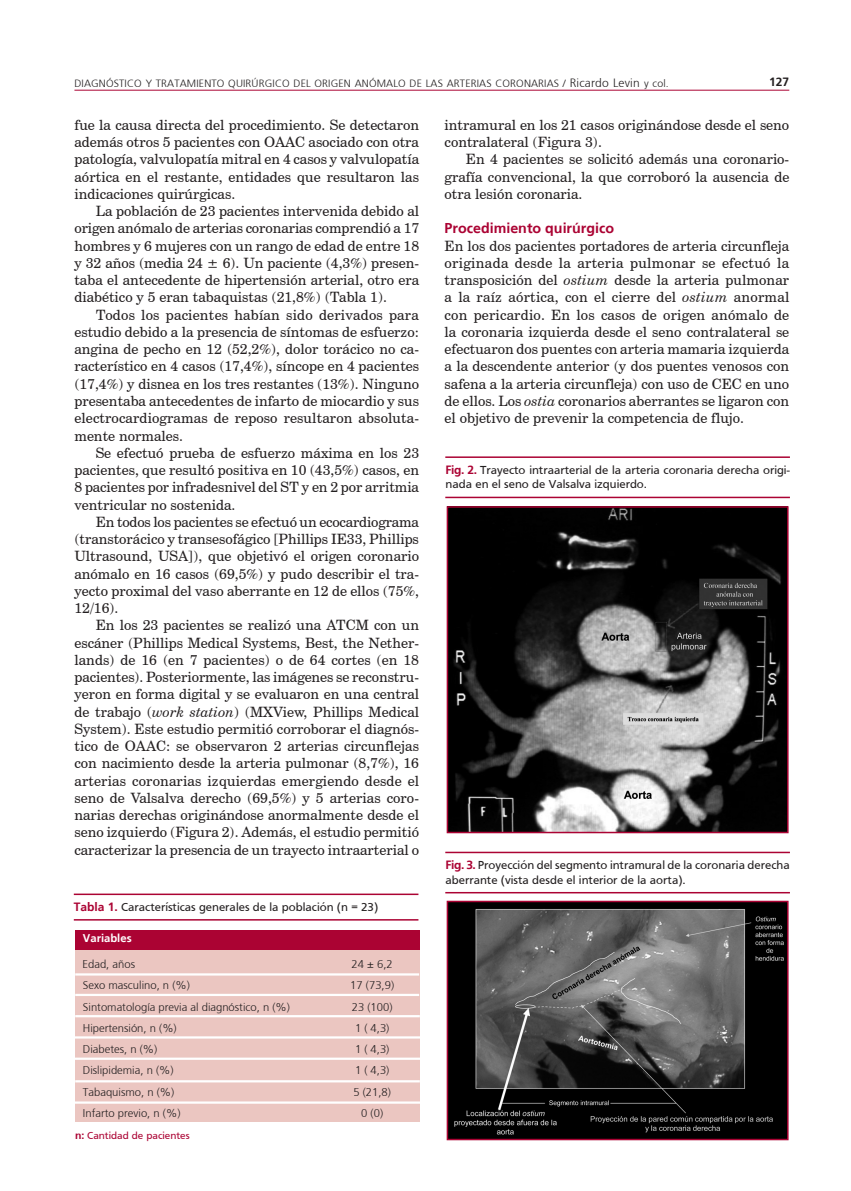
<style>
.page{position:relative;width:851px;height:1191px;background:#fff}
.page>*{position:absolute;margin:0;border:0;box-sizing:border-box;transform-origin:0 0}
.texto{font:14.25px/17.2px "Century Schoolbook BT";color:#231f20;text-align:justify}
.texto1{font:14.25px/17.2px "Century Schoolbook BT";color:#231f20;text-align:justify}
.subtit1n{font:700 14.25px "Frutiger";color:#ab0333}
.tabla_tit{font:12px/14.4px "Frutiger";color:#231f20}
.t1{font:700 12px "Frutiger";color:#231f20}
.tabla{font:300 11.25px "Frutiger";color:#231f20}
.tabla_cab_negro{font:300 11.25px "Frutiger";color:#231f20}
.tabla_cab_negro-2{font:700 11.25px "Frutiger";color:#fff}
.t2{font:300 10.5px "Frutiger";letter-spacing:.015em;color:#231f20}
.tabla_pie{font:10.5px "Frutiger";color:#ab0333}
.s1{font-size:12px}
.s2{font-style:italic}
.s3{font-weight:700;color:#ab0333}
.s4{font-weight:700}
</style>
<div class="page">
<hr style="left:74px;top:90px;width:715px;height:1px;background:#ab0333">
<div style="left:75px;top:949px;width:344px;height:173px;background:#ebc6c1"></div>
<div style="left:75px;top:929px;width:344px;height:20px;background:#ab0333"></div>
<hr style="left:75px;top:993px;width:344px;height:3px;background:#fff">
<hr style="left:75px;top:1015px;width:345px;height:2px;background:#fff">
<hr style="left:73px;top:1036px;width:349px;height:2px;background:#fff">
<hr style="left:73px;top:1057px;width:349px;height:2px;background:#fff">
<hr style="left:75px;top:973px;width:344px;height:2px;background:#fff">
<hr style="left:74px;top:893px;width:344px;height:2px;background:#ab0333">
<hr style="left:75px;top:1080px;width:345px;height:2px;background:#fff">
<hr style="left:73px;top:1101px;width:349px;height:2px;background:#fff">
<hr style="left:74px;top:919px;width:344px;height:1px;background:#ab0333">
<img style="left:449px;top:509px;width:336px;height:321px">
<div style="left:446px;top:506px;width:342px;height:327px;border:2px solid #ab0333"></div>
<hr style="left:445px;top:456px;width:344px;height:2px;background:#ab0333">
<hr style="left:445px;top:496px;width:344px;height:2px;background:#ab0333">
<img style="left:449px;top:903px;width:336px;height:234px">
<div style="left:446px;top:900px;width:342px;height:240px;border:2px solid #ab0333"></div>
<hr style="left:445px;top:851px;width:344px;height:2px;background:#ab0333">
<hr style="left:445px;top:892px;width:344px;height:1px;background:#ab0333">
<p class="t2" style="left:74px;top:77px;width:595px">DIAGNÓSTICO Y TRATAMIENTO QUIRÚRGICO DEL ORIGEN ANÓMALO DE LAS ARTERIAS CORONARIAS / <span class="s1">Ricardo Levin</span> y col.</p>
<p class="t1" style="left:769px;top:75px;width:22px">127</p>
<p class="texto1" style="left:74px;top:116px;width:346px">fue la causa directa del procedimiento. Se detectaron además otros 5 pacientes con OAAC asociado con otra patología, valvulopatía mitral en 4 casos y valvulopatía aórtica en el restante, entidades que resultaron las indicaciones quirúrgicas.</p>
<p class="texto" style="left:74px;top:202px;width:346px;text-indent:21px">La población de 23 pacientes intervenida debido al origen anómalo de arterias coronarias comprendió a 17 hombres y 6 mujeres con un rango de edad de entre 18 y 32 años (media 24 ± 6). Un paciente (4,3%) presen&shy;taba el antecedente de hipertensión arterial, otro era diabético y 5 eran tabaquistas (21,8%) (Tabla 1).</p>
<p class="texto" style="left:74px;top:306px;width:346px;text-indent:21px">Todos los pacientes habían sido derivados para estudio debido a la presencia de síntomas de esfuerzo: angina de pecho en 12 (52,2%), dolor torácico no ca&shy;racterístico en 4 casos (17,4%), síncope en 4 pacientes (17,4%) y disnea en los tres restantes (13%). Ninguno presentaba antecedentes de infarto de miocardio y sus electrocardiogramas de reposo resultaron absoluta&shy;mente normales.</p>
<p class="texto" style="left:74px;top:444px;width:346px;text-indent:21px">Se efectuó prueba de esfuerzo máxima en los 23 pacientes, que resultó positiva en 10 (43,5%) casos, en 8 pacientes por infradesnivel del ST y en 2 por arritmia ventricular no sostenida.</p>
<p class="texto" style="left:74px;top:513px;width:346px;text-indent:21px">En todos los pacientes se efectuó un ecocardiograma (transtorácico y transesofágico [Phillips IE33, Phillips Ultrasound, USA]), que objetivó el origen coronario anómalo en 16 casos (69,5%) y pudo describir el tra&shy;yecto proximal del vaso aberrante en 12 de ellos (75%, 12/16).</p>
<p class="texto" style="left:74px;top:616px;width:346px;text-indent:21px">En los 23 pacientes se realizó una ATCM con un escáner (Phillips Medical Systems, Best, the Nether&shy;lands) de 16 (en 7 pacientes) o de 64 cortes (en 18 pacientes). Posteriormente, las imágenes se reconstru&shy;yeron en forma digital y se evaluaron en una central de trabajo (<span class="s2">work station</span>) (MXView, Phillips Medical System). Este estudio permitió corroborar el diagnós&shy;tico de OAAC: se observaron 2 arterias circunflejas con nacimiento desde la arteria pulmonar (8,7%), 16 arterias coronarias izquierdas emergiendo desde el seno de Valsalva derecho (69,5%) y 5 arterias coro&shy;narias derechas originándose anormalmente desde el seno izquierdo (Figura 2). Además, el estudio permitió caracterizar la presencia de un trayecto intraarterial o</p>
<p class="tabla_tit" style="left:74px;top:899px;width:306px"><span class="s3">Tabla 1.</span> Características generales de la población (n = 23)</p>
<p class="tabla_cab_negro-2" style="left:83px;top:931px;width:50px">Variables</p>
<p class="tabla_cab_negro" style="left:82px;top:957px;width:54px">Edad, años</p>
<p class="tabla_cab_negro" style="left:351px;top:957px;width:43px">24 ± 6,2</p>
<p class="tabla" style="left:83px;top:979px;width:108px">Sexo masculino, n (%)</p>
<p class="tabla" style="left:350px;top:979px;width:45px">17 (73,9)</p>
<p class="tabla" style="left:83px;top:1000px;width:208px">Sintomatología previa al diagnóstico, n (%)</p>
<p class="tabla" style="left:352px;top:1000px;width:42px">23 (100)</p>
<p class="tabla" style="left:83px;top:1021px;width:95px">Hipertensión, n (%)</p>
<p class="tabla" style="left:355px;top:1021px;width:36px">1 ( 4,3)</p>
<p class="tabla" style="left:83px;top:1042px;width:76px">Diabetes, n (%)</p>
<p class="tabla" style="left:355px;top:1042px;width:36px">1 ( 4,3)</p>
<p class="tabla" style="left:83px;top:1064px;width:92px">Dislipidemia, n (%)</p>
<p class="tabla" style="left:355px;top:1064px;width:36px">1 ( 4,3)</p>
<p class="tabla" style="left:83px;top:1085px;width:93px">Tabaquismo, n (%)</p>
<p class="tabla" style="left:353px;top:1085px;width:39px">5 (21,8)</p>
<p class="tabla" style="left:83px;top:1106px;width:99px">Infarto previo, n (%)</p>
<p class="tabla" style="left:361px;top:1106px;width:23px">0 (0)</p>
<p class="tabla_pie" style="left:75px;top:1130px;width:116px"><span class="s4">n:</span> Cantidad de pacientes</p>
<p class="texto" style="left:444px;top:116px;width:346px">intramural en los 21 casos originándose desde el seno contralateral (Figura 3).</p>
<p class="texto" style="left:444px;top:150px;width:346px;text-indent:21px">En 4 pacientes se solicitó además una coronario&shy;grafía convencional, la que corroboró la ausencia de otra lesión coronaria.</p>
<p class="subtit1n" style="left:444px;top:220px;width:171px">Procedimiento quirúrgico</p>
<p class="texto1" style="left:444px;top:237px;width:346px">En los dos pacientes portadores de arteria circunfleja originada desde la arteria pulmonar se efectuó la transposición del <span class="s2">ostium</span> desde la arteria pulmonar a la raíz aórtica, con el cierre del <span class="s2">ostium</span> anormal con pericardio. En los casos de origen anómalo de la coronaria izquierda desde el seno contralateral se efectuaron dos puentes con arteria mamaria izquierda a la descendente anterior (y dos puentes venosos con safena a la arteria circunfleja) con uso de CEC en uno de ellos. Los <span class="s2">ostia</span> coronarios aberrantes se ligaron con el objetivo de prevenir la competencia de flujo.</p>
<p class="tabla_tit" style="left:445px;top:462px;width:345px"><span class="s3">Fig. 2.</span> Trayecto intraarterial de la arteria coronaria derecha origi&shy;nada en el seno de Valsalva izquierdo.</p>
<p class="tabla_tit" style="left:445px;top:857px;width:345px"><span class="s3">Fig. 3.</span> Proyección del segmento intramural de la coronaria derecha aberrante (vista desde el interior de la aorta).</p>
</div>
